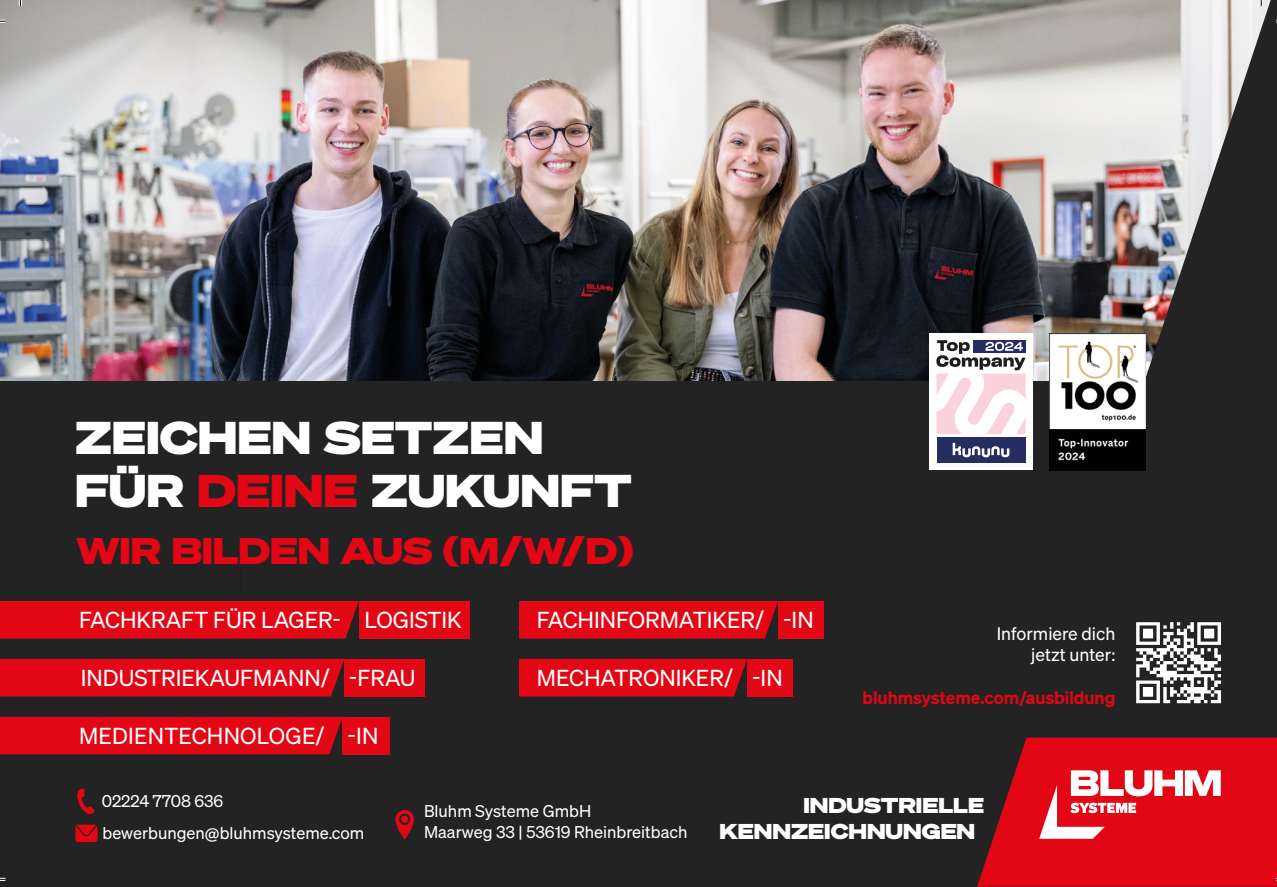
<style>
.page{position:relative;width:1277px;height:887px;background:#fff}
.page>*{position:absolute;margin:0;border:0;box-sizing:border-box;transform-origin:0 0}
.t1{font:44.75px/53.8px "Sohne Breit Extrafett";color:#fff}
.t2{font:36.25px "Sohne Breit Extrafett";color:#e30614}
.t3{font:22.5px "Sohne Buch";color:#fff}
.t4{font:21px/25px "Sohne Breit Extrafett";color:#fff}
.t5{font:600 17.75px "Sohne";color:#e30614}
.t6{font:17.75px/21.2px "Sohne Buch";color:#fff;text-align:right}
.t7{font:16.5px "Sohne Buch";color:#fff}
.s1{color:#e30614}
</style>
<div class="page">
<div style="left:0;top:0;width:1276px;height:886px;background:#232323"></div>
<hr style="left:240px;top:539px;width:1px;height:56px;background:#1d1d1b">
<img style="left:0;top:0;width:1270px;height:381px">
<div style="left:344px;top:658px;width:81px;height:38px;background:#e30614"></div>
<div style="left:0;top:658px;width:344px;height:38px;background:#e30614"></div>
<div style="left:342px;top:716px;width:48px;height:38px;background:#e30614"></div>
<div style="left:0;top:716px;width:342px;height:38px;background:#e30614"></div>
<div style="left:359px;top:601px;width:110px;height:37px;background:#e30614"></div>
<div style="left:0;top:601px;width:359px;height:37px;background:#e30614"></div>
<svg style="left:395px;top:810px;width:19px;height:29px"></svg>
<svg style="left:75px;top:824px;width:22px;height:17px"></svg>
<svg style="left:77px;top:788px;width:18px;height:26px"></svg>
<svg style="left:1136px;top:622px;width:84px;height:81px"></svg>
<img style="left:1049px;top:333px;width:96px;height:138px">
<div style="left:929px;top:333px;width:103px;height:137px;background:#fff"></div>
<div style="left:936px;top:437px;width:89px;height:25px;background:#262d61"></div>
<svg style="left:952px;top:443px;width:57px;height:14px"></svg>
<svg style="left:936px;top:340px;width:89px;height:94px"></svg>
<div style="left:747px;top:658px;width:45px;height:38px;background:#e30614"></div>
<div style="left:519px;top:658px;width:228px;height:38px;background:#e30614"></div>
<div style="left:778px;top:601px;width:45px;height:37px;background:#e30614"></div>
<div style="left:519px;top:601px;width:259px;height:37px;background:#e30614"></div>
<svg style="left:0;top:20px;width:5px;height:3px"></svg>
<svg style="left:19px;top:0;width:3px;height:6px"></svg>
<svg style="left:1259px;top:0;width:3px;height:6px"></svg>
<svg style="left:977px;top:737px;width:300px;height:150px"></svg>
<h1 class="t1" style="left:75px;top:409px;width:558px">ZEICHEN SETZEN<br>FÜR <span class="s1">DEINE</span> ZUKUNFT</h1>
<h2 class="t2" style="left:77px;top:527px;width:558px">WIR BILDEN AUS (M/W/D)</h2>
<p class="t3" style="left:79px;top:606px;width:384px">FACHKRAFT FÜR LAGER- LOGISTIK</p>
<p class="t3" style="left:81px;top:664px;width:336px">INDUSTRIEKAUFMANN/ -FRAU</p>
<p class="t3" style="left:79px;top:722px;width:301px">MEDIENTECHNOLOGE/ -IN</p>
<p class="t3" style="left:537px;top:606px;width:278px">FACHINFORMATIKER/ -IN</p>
<p class="t3" style="left:537px;top:664px;width:247px">MECHATRONIKER/ -IN</p>
<p class="t6" style="left:996px;top:622px;width:120px">Informiere dich jetzt unter:</p>
<p class="t5" style="left:862px;top:686px;width:254px">bluhmsysteme.com/ausbildung</p>
<p class="t7" style="left:102px;top:791px;width:123px">02224 7708 636</p>
<p class="t7" style="left:424px;top:800px;width:169px">Bluhm Systeme GmbH</p>
<p class="t7" style="left:102px;top:823px;width:263px">bewerbungen@bluhmsysteme.com</p>
<p class="t7" style="left:424px;top:822px;width:265px">Maarweg 33 | 53619 Rheinbreitbach</p>
<p class="t4" style="left:719px;top:792px;width:266px;text-indent:84px">INDUSTRIELLE<br>KENNZEICHNUNGEN</p>
</div>
